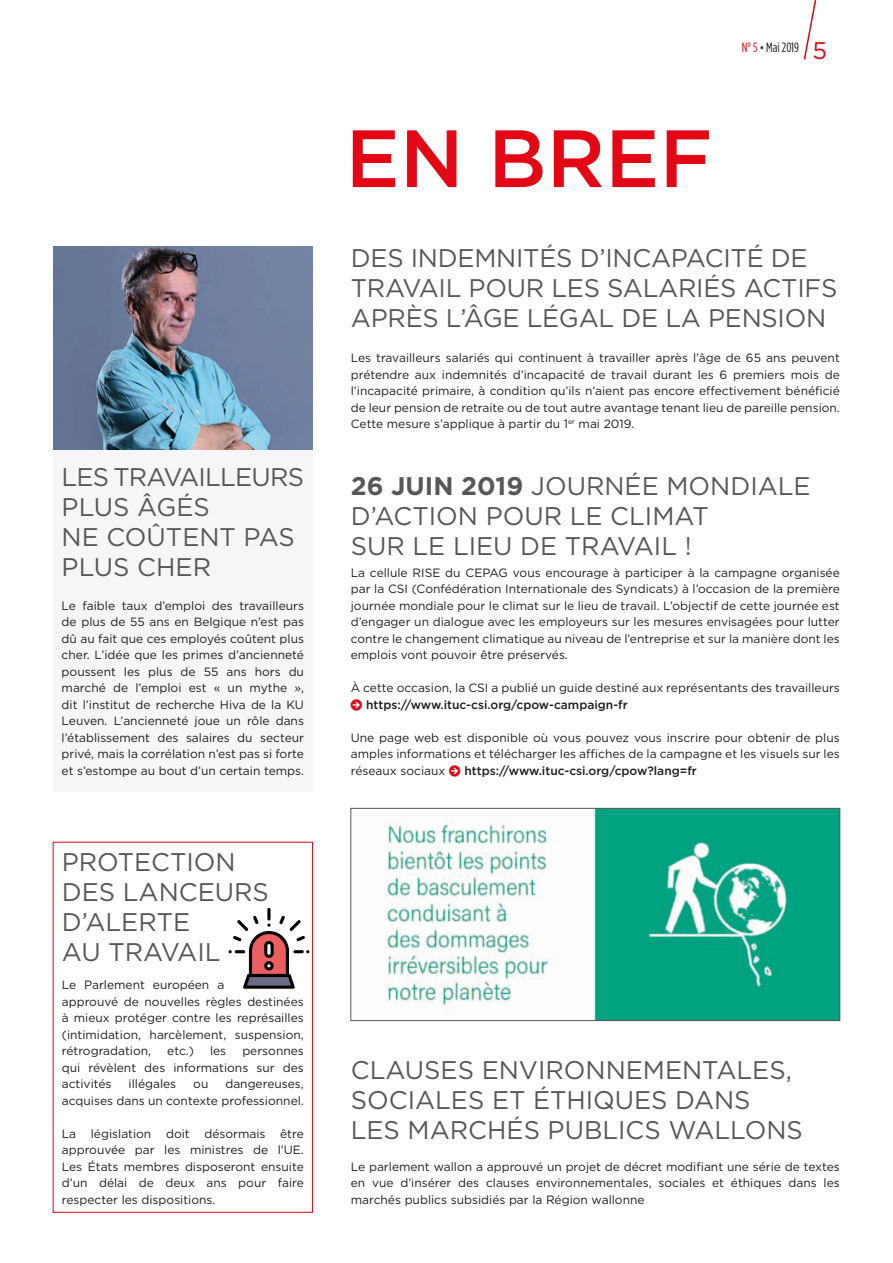
<style>
.page{position:relative;width:893px;height:1263px;background:#fff}
.page>*{position:absolute;margin:0;border:0;box-sizing:border-box;transform-origin:0 0}
.t1{font:500 81px "Gotham";color:#e30614}
.t2{font:25.5px/30px "Gotham";color:#575756}
.t3{font:13.5px "Gotham Condensed";color:#1d1d1b}
.t4{font:12px/16.5px "Gotham";color:#1d1d1b;text-align:justify}
.s1{color:#e30614}
.s2{font-size:12.15px}
.s3{font-family:"Gotham";font-size:24px;color:#e30614}
.s4{font-weight:700}
.s5{font-family:"Arrowstfb";color:#e30614}
.s6{font-weight:500}
</style>
<div class="page">
<div style="left:53px;top:440px;width:260px;height:351px;background:#f6f6f6"></div>
<img style="left:53px;top:247px;width:260px;height:203px">
<img style="left:385px;top:810px;width:453px;height:209px">
<div style="left:351px;top:808px;width:489px;height:213px;border:1px solid #575756"></div>
<svg style="left:267px;top:908px;width:4px;height:12px"></svg>
<svg style="left:229px;top:915px;width:80px;height:74px"></svg>
<svg style="left:803px;top:0;width:14px;height:60px"></svg>
<h2 class="t2" style="left:62px;top:461px;width:244px">LES TRAVAILLEURS<br>PLUS ÂGÉS<br>NE COÛTENT PAS<br>PLUS CHER</h2>
<p class="t4" style="left:62px;top:597px;width:244px">Le faible taux d’emploi des travailleurs de plus de 55 ans en Belgique n’est pas dû au fait que ces employés coûtent plus cher. L’idée que les primes d’ancienneté poussent les plus de 55 ans hors du marché de l’emploi est « un mythe », dit l’institut de recherche Hiva de la KU Leuven. L’ancienneté joue un rôle dans l’établissement des salaires du secteur privé, mais la corrélation n’est pas si forte et s’estompe au bout d’un certain temps.</p>
<h2 class="t2" style="left:62px;top:847px;width:209px">PROTECTION<br>DES LANCEURS<br>D’ALERTE<br>AU TRAVAIL</h2>
<p class="t4" style="left:62px;top:976px;width:244px;text-align:left">Le Parlement européen a<br>approuvé de nouvelles règles destinées à mieux protéger contre les représailles (intimidation, harcèlement, suspension, rétrogradation,</p>
<p class="t4" style="left:167px;top:1042px;width:28px">etc.)</p>
<p class="t4" style="left:210px;top:1042px;width:18px">les</p>
<p class="t4" style="left:62px;top:1042px;width:244px;text-indent:180px">personnes qui révèlent des informations sur des activités</p>
<p class="t4" style="left:129px;top:1075px;width:49px">illégales</p>
<p class="t4" style="left:193px;top:1075px;width:17px">ou</p>
<p class="t4" style="left:62px;top:1075px;width:243px;text-align:right">dangereuses,<br>acquises dans un contexte professionnel.</p>
<p class="t4" style="left:62px;top:1125px;width:243px">La législation doit désormais être approuvée par les ministres de l’UE.<br>Les États membres disposeront ensuite d’un délai de deux ans pour faire respecter les dispositions.</p>
<h1 class="t1" style="left:345px;top:105px;width:369px">EN BREF</h1>
<p class="t3" style="left:742px;top:40px;width:87px"><span class="s1">N° 5</span> <span class="s2">•</span> Mai 2019 <span class="s3">5</span></p>
<h2 class="t2" style="left:351px;top:242px;width:488px">DES INDEMNITÉS D’INCAPACITÉ DE<br>TRAVAIL POUR LES SALARIÉS ACTIFS<br>APRÈS L’ÂGE LÉGAL DE LA PENSION</h2>
<p class="t4" style="left:351px;top:349px;width:491px">Les travailleurs salariés qui continuent à travailler après l’âge de 65 ans peuvent prétendre aux indemnités d’incapacité de travail durant les 6 premiers mois de l’incapacité primaire, à condition qu’ils n’aient pas encore effectivement bénéficié de leur pension de retraite ou de tout autre avantage tenant lieu de pareille pension.<br>Cette mesure s’applique à partir du 1<sup>er</sup> mai 2019.</p>
<h2 class="t2" style="left:351px;top:471px;width:461px"><span class="s4">26 JUIN 2019</span> JOURNÉE MONDIALE<br>D’ACTION POUR LE CLIMAT<br>SUR LE LIEU DE TRAVAIL !</h2>
<p class="t4" style="left:351px;top:564px;width:490px">La cellule RISE du CEPAG vous encourage à participer à la campagne organisée par la CSI (Confédération Internationale des Syndicats) à l’occasion de la première journée mondiale pour le climat sur le lieu de travail. L’objectif de cette journée est d’engager un dialogue avec les employeurs sur les mesures envisagées pour lutter contre le changement climatique au niveau de l’entreprise et sur la manière dont les emplois vont pouvoir être préservés.</p>
<p class="t4" style="left:351px;top:679px;width:491px">À cette occasion, la CSI a publié un guide destiné aux représentants des travailleurs<br><span class="s5">J</span> <span class="s6">https://www.ituc-csi.org/cpow-campaign-fr</span></p>
<p class="t4" style="left:351px;top:729px;width:490px">Une page web est disponible où vous pouvez vous inscrire pour obtenir de plus amples informations et télécharger les affiches de la campagne et les visuels sur les réseaux sociaux <span class="s5">J</span> <span class="s6">https://www.ituc-csi.org/cpow?lang=fr</span></p>
<h2 class="t2" style="left:351px;top:1054px;width:453px">CLAUSES ENVIRONNEMENTALES,<br>SOCIALES ET ÉTHIQUES DANS<br>LES MARCHÉS PUBLICS WALLONS</h2>
<p class="t4" style="left:351px;top:1158px;width:491px">Le parlement wallon a approuvé un projet de décret modifiant une série de textes en vue d’insérer des clauses environnementales, sociales et éthiques dans les marchés publics subsidiés par la Région wallonne</p>
</div>
